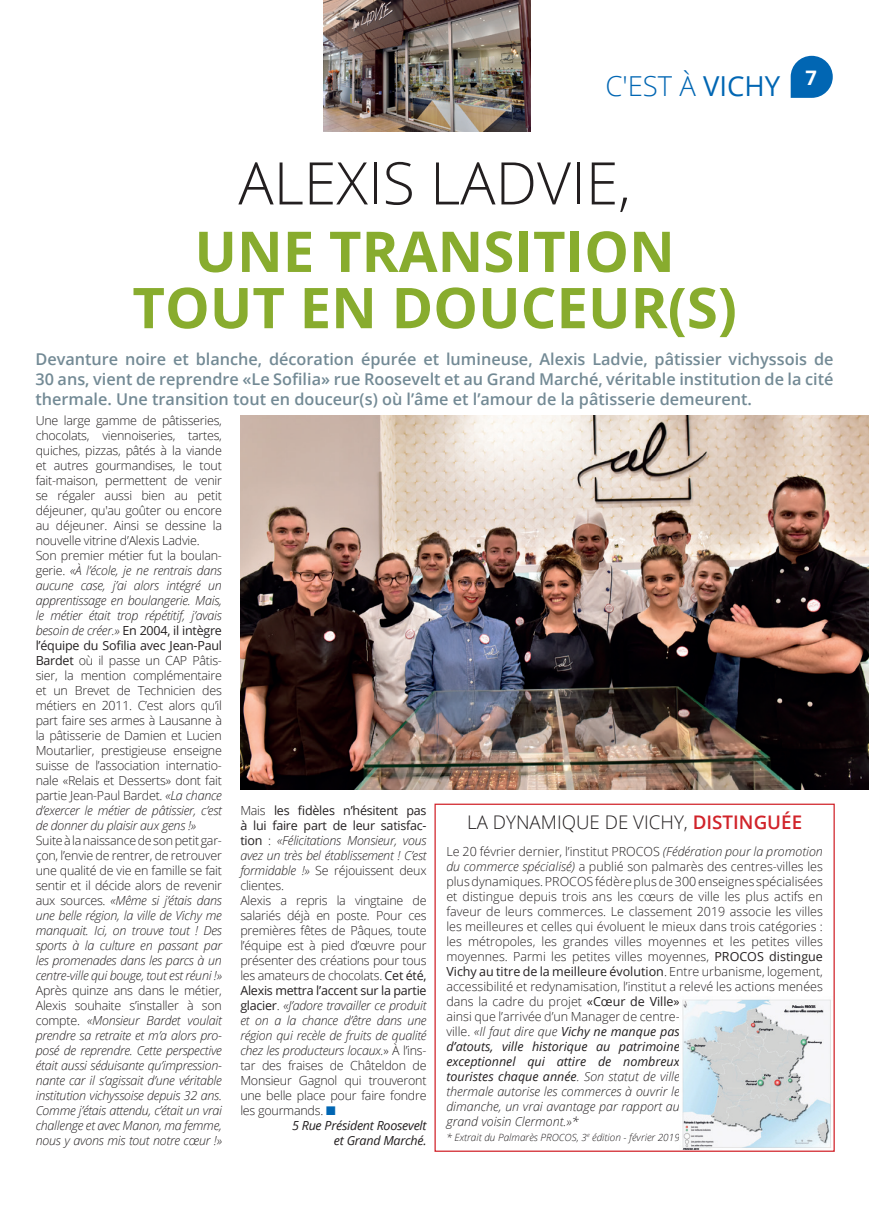
<style>
.page{position:relative;width:869px;height:1205px;background:#fff}
.page>*{position:absolute;margin:0;border:0;box-sizing:border-box;transform-origin:0 0}
.t1{font:300 58.75px "Open Sans";color:#231f20}
.t2{font:700 56.25px/56.2px "Open Sans";color:#88ac2e;text-align:center}
.t3{font:300 27.5px "Open Sans";color:#0166b3}
.t4{font:300 18.75px "Open Sans";color:#231f20}
.t5{font:600 16.25px/20px "Open Sans";color:#738a95;text-align:justify}
.t6{font:300 12.5px/15px "Open Sans";letter-spacing:-.02em;color:#231f20}
.t7{font:300 12.5px/15px "Open Sans";color:#231f20}
.t8{font:italic 300 12.5px/15px "Open Sans";letter-spacing:-.02em;color:#231f20;text-align:justify}
.t9{font:12.5px "Open Sans";letter-spacing:-.02em;color:#231f20}
.t10{font:italic 12.5px "Open Sans";letter-spacing:-.02em;color:#231f20}
.t11{font:italic 300 10px "Open Sans";color:#231f20}
.s1{font-weight:400}
.s2{font-style:italic}
.s3{font-style:normal}
.s4{font-weight:300}
.s5{font-weight:400;font-style:normal}
.s6{color:#0166b3}
.s7{font-weight:600;color:#d1232a}
.s8{font-weight:400;font-style:italic}
</style>
<div class="page">
<svg style="left:790px;top:56px;width:42px;height:42px"></svg>
<img style="left:240px;top:415px;width:628px;height:374px">
<img style="left:323px;top:0;width:206px;height:131px">
<div style="left:434px;top:803px;width:400px;height:349px;border:1px solid #d1232a"></div>
<img style="left:682px;top:999px;width:149px;height:150px">
<h3 class="t3" style="left:605px;top:67px;width:213px">C'EST À <span class="s1">VICHY</span> <sup>7</sup></h3>
<h1 class="t1" style="left:238px;top:143px;width:394px">ALEXIS LADVIE,</h1>
<h2 class="t2" style="left:132px;top:222px;width:605px">UNE TRANSITION<br>TOUT EN DOUCEUR(S)</h2>
<p class="t5" style="left:35px;top:349px;width:799px">Devanture noire et blanche, décoration épurée et lumineuse, Alexis Ladvie, pâtissier vichyssois de 30 ans, vient de reprendre «Le Sofilia» rue Roosevelt et au Grand Marché, véritable institution de la cité thermale. Une transition tout en douceur(s) où l’âme et l’amour de la pâtisserie demeurent.</p>
<p class="t6" style="left:36px;top:413px;width:188px">Une large gamme de pâtisseries, chocolats, viennoiseries, tartes, quiches, pizzas, pâtés à la viande et autres gourmandises, le tout fait-maison, permettent de venir se régaler aussi bien au petit déjeuner, qu'au goûter ou encore au déjeuner. Ainsi se dessine la nouvelle vitrine d’Alexis Ladvie.<br>Son premier métier fut la boulan&shy;gerie. <span class="s2">«À l’école, je ne rentrais dans aucune case, j’ai alors intégré un apprentissage en boulangerie. Mais, le métier était trop répétitif, j’avais besoin de créer.»</span> <span class="s1">En 2004, il intègre l’équipe du Sofilia avec Jean-Paul Bardet</span> où il passe un CAP Pâtis&shy;sier, la mention complémentaire et un Brevet de Technicien des métiers en 2011. C’est alors qu’il part faire ses armes à Lausanne à la pâtisserie de Damien et Lucien Moutarlier, prestigieuse enseigne suisse de l’association internatio&shy;nale «Relais et Desserts» dont fait partie Jean-Paul Bardet. <span class="s2">«La chance d’exercer le métier de pâtissier, c’est de donner du plaisir aux gens !»</span></p>
<p class="t8" style="left:36px;top:833px;width:188px"><span class="s3">Suite à la naissance de son petit gar&shy;çon, l’envie de rentrer, de retrouver une qualité de vie en famille se fait sentir et il décide alors de revenir aux sources.</span> «Même si j’étais dans une belle région, la ville de Vichy me manquait. Ici, on trouve tout ! Des sports à la culture en passant par les promenades dans les parcs à un centre-ville qui bouge, tout est réuni !»</p>
<p class="t8" style="left:36px;top:983px;width:188px"><span class="s3">Après quinze ans dans le métier, Alexis souhaite s’installer à son compte.</span> «Monsieur Bardet voulait prendre sa retraite et m’a alors pro&shy;posé de reprendre. Cette perspective était aussi séduisante qu’impression&shy;nante car il s’agissait d’une véritable institution vichyssoise depuis 32 ans.<br>Comme j’étais attendu, c’était un vrai challenge et avec Manon, ma femme, nous y avons mis tout notre cœur !»</p>
<p class="t9" style="left:240px;top:802px;width:188px"><span class="s4">Mais</span> les fidèles n’hésitent pas</p>
<p class="t9" style="left:240px;top:817px;width:188px">à lui faire part de leur satisfac-</p>
<p class="t8" style="left:240px;top:832px;width:188px"><span class="s5">tion</span> <span class="s3">:</span> «Félicitations Monsieur, vous</p>
<p class="t8" style="left:240px;top:847px;width:188px">avez un très bel établissement ! C’est</p>
<p class="t6" style="left:240px;top:862px;width:188px"><span class="s2">formidable !»</span> Se réjouissent deux</p>
<p class="t6" style="left:240px;top:877px;width:45px">clientes.</p>
<p class="t6" style="left:240px;top:892px;width:188px">Alexis a repris la vingtaine de</p>
<p class="t6" style="left:240px;top:907px;width:188px">salariés déjà en poste. Pour ces</p>
<p class="t6" style="left:240px;top:922px;width:188px">premières fêtes de Pâques, toute</p>
<p class="t6" style="left:240px;top:937px;width:188px">l’équipe est à pied d’œuvre pour</p>
<p class="t6" style="left:240px;top:952px;width:188px">présenter des créations pour tous</p>
<p class="t6" style="left:240px;top:967px;width:188px">les amateurs de chocolats. <span class="s1">Cet été,</span></p>
<p class="t9" style="left:240px;top:982px;width:188px">Alexis mettra l’accent sur la partie</p>
<p class="t8" style="left:240px;top:997px;width:188px"><span class="s5">glacier</span><span class="s3">.</span> «J’adore travailler ce produit</p>
<p class="t8" style="left:240px;top:1012px;width:187px">et on a la chance d’être dans une</p>
<p class="t8" style="left:240px;top:1027px;width:188px">région qui recèle de fruits de qualité</p>
<p class="t8" style="left:240px;top:1042px;width:188px">chez les producteurs locaux.<span class="s3">» À l’ins-</span></p>
<p class="t6" style="left:240px;top:1057px;width:188px">tar des fraises de Châteldon de</p>
<p class="t6" style="left:240px;top:1072px;width:188px">Monsieur Gagnol qui trouveront</p>
<p class="t6" style="left:240px;top:1087px;width:188px">une belle place pour faire fondre</p>
<p class="t6" style="left:240px;top:1102px;width:97px">les gourmands. <span class="s6">■</span></p>
<p class="t10" style="left:292px;top:1117px;width:136px">5 Rue Président Roosevelt</p>
<p class="t10" style="left:334px;top:1132px;width:94px">et Grand Marché.</p>
<h3 class="t4" style="left:467px;top:809px;width:336px">LA DYNAMIQUE DE VICHY, <span class="s7">DISTINGUÉE</span></h3>
<p class="t7" style="left:446px;top:843px;width:378px">Le 20 février dernier, l’institut PROCOS <span class="s2">(Fédération pour la promotion du commerce spécialisé)</span> a publié son palmarès des centres-villes les plus dynamiques. PROCOS fédère plus de 300 enseignes spécialisées et distingue depuis trois ans les cœurs de ville les plus actifs en faveur de leurs commerces. Le classement 2019 associe les villes les meilleures et celles qui évoluent le mieux dans trois catégories : les métropoles, les grandes villes moyennes et les petites villes moyennes. Parmi les petites villes moyennes, <span class="s1">PROCOS distingue Vichy au titre de la meilleure évolution</span>. Entre urbanisme, logement, accessibilité et redynamisation, l’institut a relevé les actions menées dans la cadre du projet <span class="s1">«Cœur de Ville»<br></span>ainsi que l’arrivée d’un Manager de centre-<br>ville. <span class="s2">«Il faut dire que</span> <span class="s8">Vichy ne manque pas<br>d’atouts, ville historique au patrimoine<br>exceptionnel qui attire de nombreux<br>touristes chaque année</span><span class="s2">. Son statut de ville<br>thermale autorise les commerces à ouvrir le<br>dimanche, un vrai avantage par rapport au<br>grand voisin Clermont.»*</span></p>
<p class="t11" style="left:446px;top:1130px;width:235px">* Extrait du Palmarès PROCOS, 3<sup>e</sup> édition - février 2019</p>
</div>
